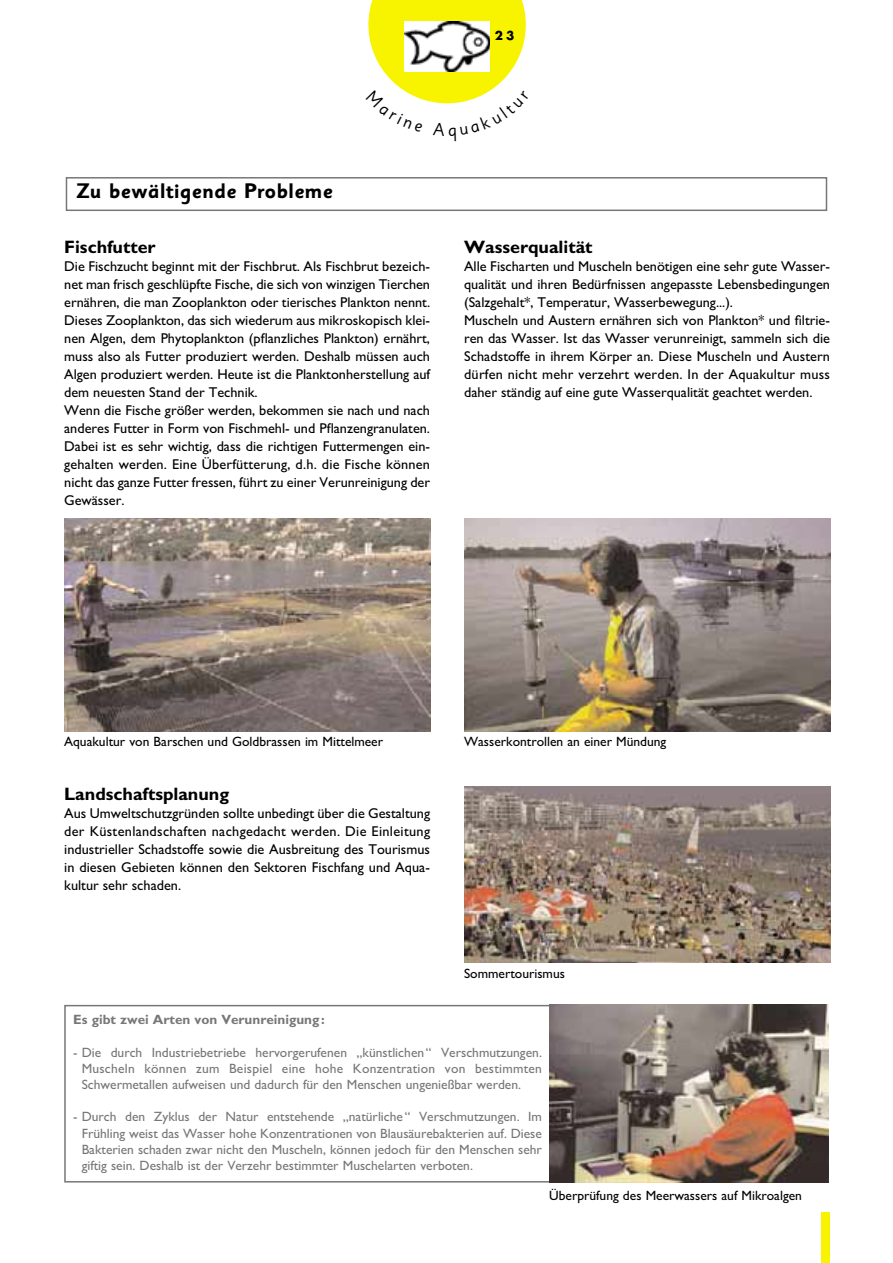
<style>
.page{position:relative;width:893px;height:1263px;background:#fff}
.page>*{position:absolute;margin:0;border:0;box-sizing:border-box;transform-origin:0 0}
.t1{font:700 21px "Sassoon Sans";color:#000}
.t2{font:700 18px "M Gill Sans";color:#000}
.t3{font:14.25px/18px "M Gill Sans";color:#000}
.t4{font:13.5px/16.2px "M Gill Sans";color:#777;text-align:justify}
.t5{font:13.5px "M Gill Sans";color:#000}
.t6{font:700 13.5px "M Gill Sans";color:#777}
.t7{font:700 12px "Futura";color:#000}
</style>
<div class="page">
<div style="left:66px;top:177px;width:761px;height:34px;border:2px solid #777"></div>
<div style="left:821px;top:1212px;width:9px;height:51px;background:#f8f400"></div>
<div style="left:64px;top:1005px;width:487px;height:178px;border:2px solid #777"></div>
<img style="left:464px;top:519px;width:366px;height:212px">
<img style="left:464px;top:787px;width:366px;height:176px">
<img style="left:549px;top:1005px;width:279px;height:178px">
<img style="left:64px;top:519px;width:366px;height:212px">
<svg style="left:368px;top:0;width:158px;height:104px"></svg>
<p class="t7" style="left:494px;top:31px;width:21px">2 3</p>
<h1 class="t1" style="left:77px;top:183px;width:257px">Zu bewältigende Probleme</h1>
<p class="t2" style="left:64px;top:240px;width:93px">Fischfutter</p>
<p class="t3" style="left:64px;top:259px;width:367px">Die Fischzucht beginnt mit der Fischbrut. Als Fischbrut bezeich&shy;net man frisch geschlüpfte Fische, die sich von winzigen Tierchen ernähren, die man Zooplankton oder tierisches Plankton nennt.<br>Dieses Zooplankton, das sich wiederum aus mikroskopisch klei&shy;nen Algen, dem Phytoplankton (pflanzliches Plankton) ernährt, muss also als Futter produziert werden. Deshalb müssen auch Algen produziert werden. Heute ist die Planktonherstellung auf dem neuesten Stand der Technik.<br>Wenn die Fische größer werden, bekommen sie nach und nach anderes Futter in Form von Fischmehl- und Pflanzengranulaten.<br>Dabei ist es sehr wichtig, dass die richtigen Futtermengen ein&shy;gehalten werden. Eine Überfütterung, d.h. die Fische können nicht das ganze Futter fressen, führt zu einer Verunreinigung der Gewässer.</p>
<p class="t2" style="left:464px;top:240px;width:130px">Wasserqualität</p>
<p class="t3" style="left:464px;top:259px;width:367px">Alle Fischarten und Muscheln benötigen eine sehr gute Wasser&shy;qualität und ihren Bedürfnissen angepasste Lebensbedingungen (Salzgehalt*, Temperatur, Wasserbewegung...).<br>Muscheln und Austern ernähren sich von Plankton* und filtrie&shy;ren das Wasser. Ist das Wasser verunreinigt, sammeln sich die Schadstoffe in ihrem Körper an. Diese Muscheln und Austern dürfen nicht mehr verzehrt werden. In der Aquakultur muss daher ständig auf eine gute Wasserqualität geachtet werden.</p>
<p class="t5" style="left:64px;top:736px;width:320px">Aquakultur von Barschen und Goldbrassen im Mittelmeer</p>
<p class="t5" style="left:464px;top:736px;width:204px">Wasserkontrollen an einer Mündung</p>
<p class="t2" style="left:64px;top:787px;width:166px">Landschaftsplanung</p>
<p class="t3" style="left:64px;top:806px;width:367px;text-align:justify">Aus Umweltschutzgründen sollte unbedingt über die Gestaltung der Küstenlandschaften nachgedacht werden. Die Einleitung industrieller Schadstoffe sowie die Ausbreitung des Tourismus in diesen Gebieten können den Sektoren Fischfang und Aqua&shy;kultur sehr schaden.</p>
<p class="t5" style="left:464px;top:969px;width:102px">Sommertourismus</p>
<p class="t6" style="left:73px;top:1015px;width:253px">Es gibt zwei Arten von Verunreinigung:</p>
<p class="t4" style="left:82px;top:1045px;width:462px;text-indent:-8px">- Die durch Industriebetriebe hervorgerufenen „künstlichen“ Verschmutzungen.<br>Muscheln können zum Beispiel eine hohe Konzentration von bestimmten Schwermetallen aufweisen und dadurch für den Menschen ungenießbar werden.</p>
<p class="t4" style="left:82px;top:1110px;width:462px;text-indent:-8px">- Durch den Zyklus der Natur entstehende „natürliche“ Verschmutzungen. Im Frühling weist das Wasser hohe Konzentrationen von Blausäurebakterien auf. Diese Bakterien schaden zwar nicht den Muscheln, können jedoch für den Menschen sehr giftig sein. Deshalb ist der Verzehr bestimmter Muschelarten verboten.</p>
<p class="t5" style="left:549px;top:1191px;width:254px">Überprüfung des Meerwassers auf Mikroalgen</p>
</div>
